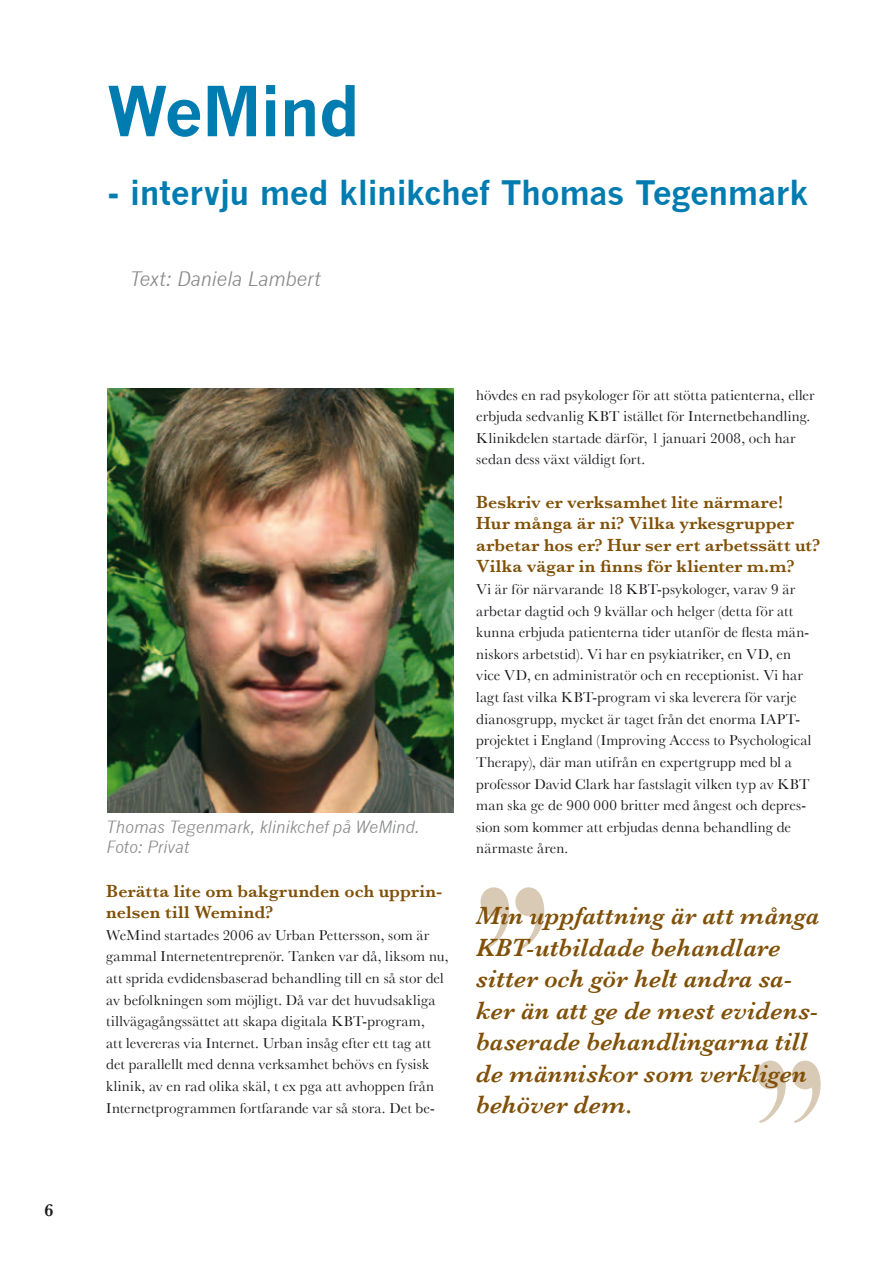
<style>
.page{position:relative;width:893px;height:1263px;background:#fff}
.page>*{position:absolute;margin:0;border:0;box-sizing:border-box;transform-origin:0 0}
.t1{font:700 67.5px "News Gothic";letter-spacing:-.03em;color:#007cb0}
.t2{font:700 33px "News Gothic";letter-spacing:-.015em;color:#007cb0}
.t3{font:italic 600 25.5px/31.5px "Baskerville";letter-spacing:.01em;color:#805007}
.t4{font:italic 19.5px "News Gothic";letter-spacing:-.01em;color:#87888a}
.t5{font:600 18px/21.6px "Baskerville";letter-spacing:.01em;color:#805007}
.t6{font:600 18px "Baskerville";color:#1a171c}
.t7{font:italic 16.5px/19.8px "News Gothic";letter-spacing:-.005em;color:#87888a}
.t8{font:15px/21.6px "Baskerville";letter-spacing:.01em;color:#1a171c}
</style>
<div class="page">
<svg style="left:480px;top:887px;width:27px;height:29px"></svg>
<svg style="left:515px;top:887px;width:27px;height:29px"></svg>
<svg style="left:482px;top:887px;width:28px;height:63px"></svg>
<svg style="left:517px;top:887px;width:28px;height:63px"></svg>
<svg style="left:757px;top:1060px;width:26px;height:29px"></svg>
<svg style="left:759px;top:1060px;width:27px;height:63px"></svg>
<svg style="left:793px;top:1060px;width:28px;height:63px"></svg>
<img style="left:107px;top:388px;width:347px;height:425px">
<p class="t6" style="left:45px;top:1200px;width:11px">6</p>
<h1 class="t1" style="left:107px;top:70px;width:254px">WeMind</h1>
<h2 class="t2" style="left:107px;top:172px;width:702px">- intervju med klinikchef Thomas Tegenmark</h2>
<h3 class="t4" style="left:130px;top:268px;width:192px">Text: Daniela Lambert</h3>
<p class="t7" style="left:106px;top:817px;width:315px">Thomas Tegenmark, klinikchef på WeMind.<br>Foto: Privat</p>
<p class="t5" style="left:106px;top:880px;width:338px">Berätta lite om bakgrunden och upprin&shy;nelsen till Wemind?</p>
<p class="t8" style="left:106px;top:924px;width:344px">WeMind startades 2006 av Urban Pettersson, som är gammal Internetentreprenör. Tanken var då, liksom nu, att sprida evdidensbaserad behandling till en så stor del av befolkningen som möjligt. Då var det huvudsakliga tillvägagångssättet att skapa digitala KBT-program,<br>att levereras via Internet. Urban insåg efter ett tag att det parallellt med denna verksamhet behövs en fysisk klinik, av en rad olika skäl, t ex pga att avhoppen från Internetprogrammen fortfarande var så stora. Det be-</p>
<p class="t8" style="left:476px;top:384px;width:340px">hövdes en rad psykologer för att stötta patienterna, eller erbjuda sedvanlig KBT istället för Internetbehandling.<br>Klinikdelen startade därför, 1 januari 2008, och har sedan dess växt väldigt fort.</p>
<p class="t5" style="left:476px;top:491px;width:345px">Beskriv er verksamhet lite närmare!<br>Hur många är ni? Vilka yrkesgrupper arbetar hos er? Hur ser ert arbetssätt ut?<br>Vilka vägar in finns för klienter m.m?</p>
<p class="t8" style="left:476px;top:578px;width:337px">Vi är för närvarande 18 KBT-psykologer, varav 9 är arbetar dagtid och 9 kvällar och helger (detta för att kunna erbjuda patienterna tider utanför de flesta män&shy;niskors arbetstid). Vi har en psykiatriker, en VD, en vice VD, en administratör och en receptionist. Vi har lagt fast vilka KBT-program vi ska leverera för varje dianosgrupp, mycket är taget från det enorma IAPT&shy;projektet i England (Improving Access to Psychological Therapy), där man utifrån en expertgrupp med bl a professor David Clark har fastslagit vilken typ av KBT man ska ge de 900 000 britter med ångest och depres&shy;sion som kommer att erbjudas denna behandling de närmaste åren.</p>
<h3 class="t3" style="left:476px;top:900px;width:345px">Min uppfattning är att många<br>KBT-utbildade behandlare sitter och gör helt andra sa&shy;ker än att ge de mest evidens&shy;baserade behandlingarna till de människor som verkligen behöver dem.</h3>
</div>
